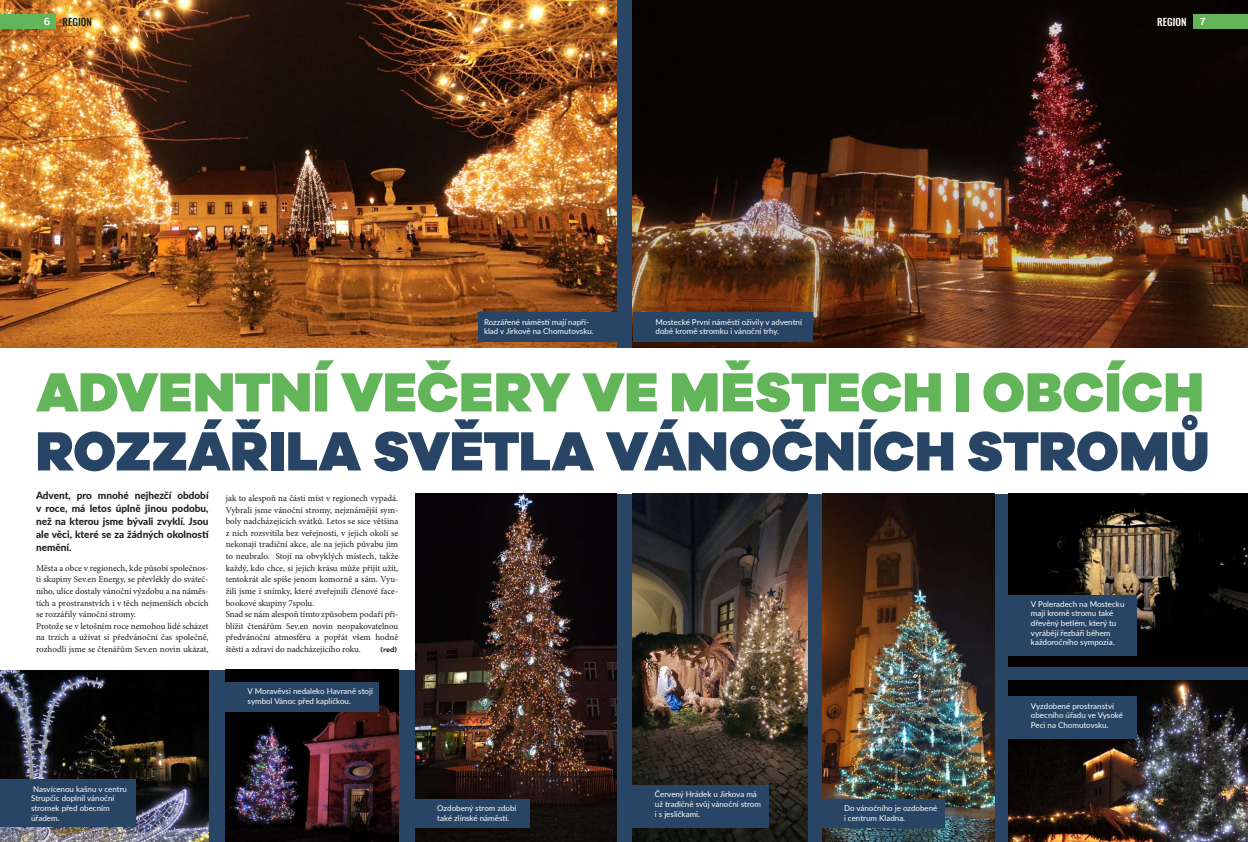
<style>
.page{position:relative;width:1248px;height:842px;background:#fff}
.page>*{position:absolute;margin:0;border:0;box-sizing:border-box;transform-origin:0 0}
.t1{font:900 57px "Galano Grotesque";letter-spacing:.005em;color:#63b55a}
.t2{font:900 57px "Galano Grotesque";color:#284566}
.t3{font:800 10px/13px "Lato";color:#1d1d1b;text-align:justify}
.t4{font:500 10px "Oswald";color:#1d1d1b}
.t5{font:500 10px "Oswald";color:#fff}
.t6{font:700 10px "Amsi Pro";color:#fff}
.t7{font:9px/11.6px "Minion Pro";color:#1d1d1b}
.t8{font:8px/9.6px "Lato";color:#fff}
.t9{font:600 7px "Galano Grotesque Alt";color:#1d1d1b}
.s1{font-family:"Amsi Pro";font-weight:700;color:#fff}
</style>
<div class="page">
<div style="left:0;top:0;width:1247px;height:842px;background:#284566"></div>
<img style="left:0;top:669px;width:209px;height:173px">
<img style="left:633px;top:0;width:614px;height:348px">
<img style="left:0;top:0;width:616px;height:348px">
<div style="left:0;top:484px;width:415px;height:185px;background:#fff"></div>
<div style="left:0;top:348px;width:1247px;height:146px;background:#fff"></div>
<div style="left:1192px;top:14px;width:55px;height:14px;background:#63b55a"></div>
<div style="left:0;top:14px;width:56px;height:14px;background:#63b55a"></div>
<img style="left:415px;top:494px;width:201px;height:348px">
<img style="left:226px;top:669px;width:172px;height:173px">
<img style="left:633px;top:493px;width:174px;height:349px">
<img style="left:822px;top:494px;width:172px;height:348px">
<img style="left:1008px;top:494px;width:239px;height:172px">
<img style="left:1008px;top:680px;width:239px;height:162px">
<div style="left:478px;top:313px;width:138px;height:29px;background:#284566"></div>
<div style="left:633px;top:313px;width:179px;height:29px;background:#284566"></div>
<div style="left:0;top:780px;width:135px;height:47px;background:#284566"></div>
<div style="left:225px;top:682px;width:153px;height:29px;background:#284566"></div>
<div style="left:414px;top:799px;width:115px;height:28px;background:#284566"></div>
<div style="left:632px;top:785px;width:136px;height:42px;background:#284566"></div>
<div style="left:821px;top:799px;width:123px;height:28px;background:#284566"></div>
<div style="left:1008px;top:697px;width:128px;height:42px;background:#284566"></div>
<div style="left:1008px;top:595px;width:128px;height:61px;background:#284566"></div>
<p class="t4" style="left:44px;top:15px;width:48px"><span class="s1">6</span> REGION</p>
<p class="t5" style="left:1157px;top:15px;width:29px">REGION</p>
<p class="t6" style="left:1199px;top:14px;width:7px">7</p>
<p class="t8" style="left:484px;top:317px;width:111px">Rozzářené náměstí mají napří&shy;klad v Jirkově na Chomutovsku.</p>
<p class="t8" style="left:655px;top:317px;width:148px">Mostecké První náměstí oživily v adventní době kromě stromku i vánoční trhy.</p>
<h1 class="t1" style="left:158px;top:356px;width:1046px">ENTNÍ VEČERY VE MĚSTECH I OBCÍCH</h1>
<h1 class="t2" style="left:36px;top:415px;width:1174px">ROZZÁŘILA SVĚTLA VÁNOČNÍCH STROMŮ</h1>
<h1 class="t1" style="left:36px;top:356px;width:42px">ADV</h1>
<p class="t3" style="left:36px;top:489px;width:175px">Advent, pro mnohé nejhezčí období v roce, má letos úplně jinou podobu, než na kterou jsme bývali zvyklí. Jsou ale věci, které se za žádných okolností nemění.</p>
<p class="t7" style="left:36px;top:562px;width:174px">Města a obce v regionech, kde působí společnos&shy;ti skupiny Sev.en Energy, se převlékly do sváteč&shy;ního, ulice dostaly vánoční výzdobu a na náměs&shy;tích a prostranstvích i v těch nejmenších obcích se rozzářily vánoční stromy.<br>Protože se v letošním roce nemohou lidé scházet na trzích a užívat si předvánoční čas společně, rozhodli jsme se čtenářům Sev.en novin ukázat,</p>
<p class="t7" style="left:226px;top:492px;width:174px">jak to alespoň na části míst v regionech vypadá.<br>Vybrali jsme vánoční stromy, nejznámější sym&shy;boly nadcházejících svátků. Letos se sice většina z nich rozsvítila bez veřejnosti, v jejich okolí se nekonají tradiční akce, ale na jejich půvabu jim to neubralo. Stojí na obvyklých místech, takže každý, kdo chce, si jejich krásu může přijít užít, tentokrát ale spíše jenom komorně a sám. Vyu&shy;žili jsme i snímky, které zveřejnili členové face&shy;bookové skupiny 7spolu.<br>Snad se nám alespoň tímto způsobem podaří při&shy;blížit čtenářům Sev.en novin neopakovatelnou předvánoční atmosféru a popřát všem hodně štěstí a zdraví do nadcházejícího roku.</p>
<p class="t9" style="left:380px;top:645px;width:18px">(red)</p>
<p class="t8" style="left:248px;top:686px;width:127px">V Moravěvsi nedaleko Havraně stojí symbol Vánoc před kapličkou.</p>
<p class="t8" style="left:31px;top:784px;width:97px">Nasvícenou kašnu v centru<br>Strupčic doplnil vánoční stromek před obecním úřadem.</p>
<p class="t8" style="left:437px;top:803px;width:81px">Ozdobený strom zdobí také zlínské náměstí.</p>
<p class="t8" style="left:655px;top:789px;width:107px">Červený Hrádek u Jirkova má už tradičně svůj vánoční strom i s jesličkami.</p>
<p class="t8" style="left:843px;top:803px;width:95px">Do vánočního je ozdobené i centrum Kladna.</p>
<p class="t8" style="left:1030px;top:599px;width:95px">V Poleradech na Mostecku mají kromě stromu také dřevěný betlém, který tu vyrábějí řezbáři během každoročního sympozia.</p>
<p class="t8" style="left:1030px;top:701px;width:94px">Vyzdobené prostranství obecního úřadu ve Vysoké<br>Peci na Chomutovsku.</p>
</div>
